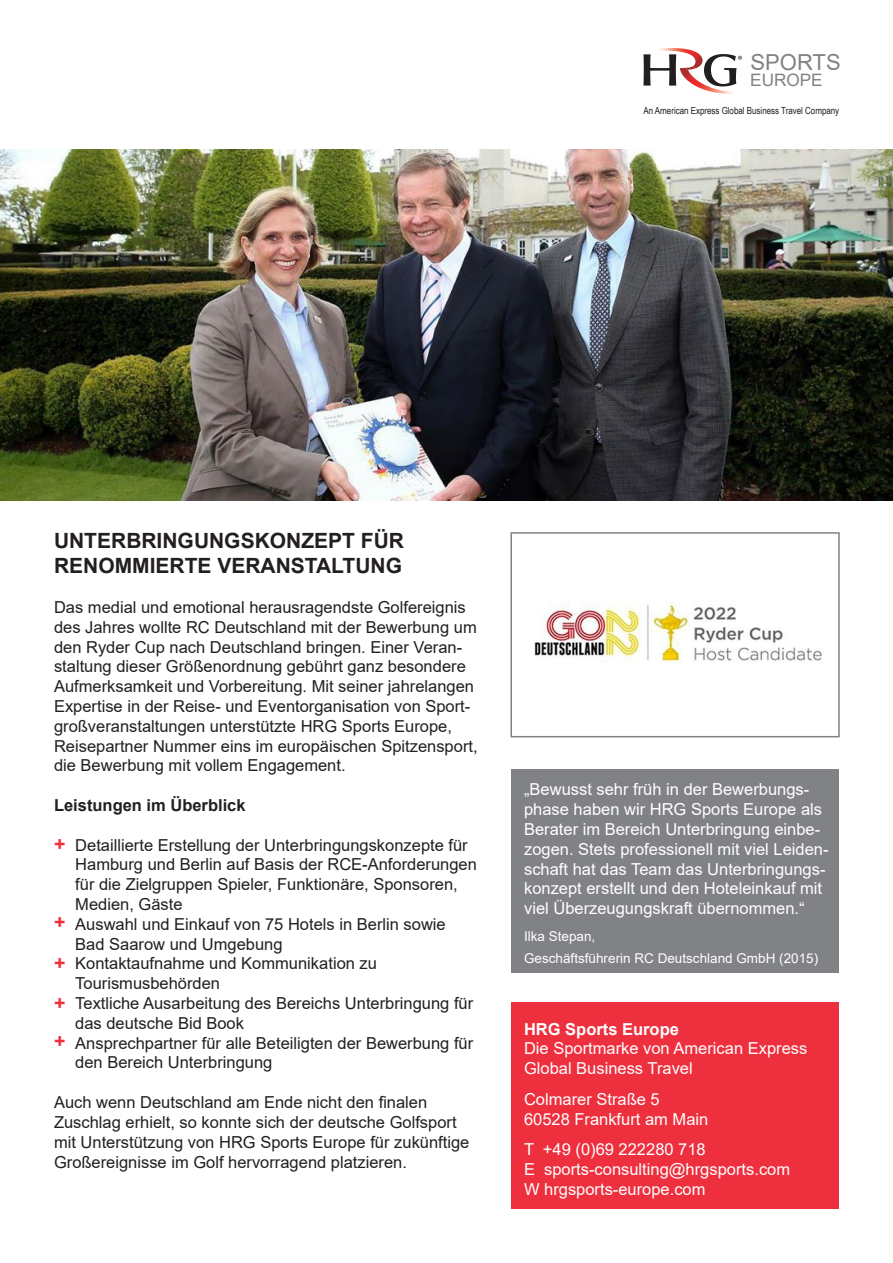
<style>
.page{position:relative;width:893px;height:1263px;background:#fff}
.page>*{position:absolute;margin:0;border:0;box-sizing:border-box;transform-origin:0 0}
.t1{font:22.05px "Arial";color:#808285}
.t2{font:700 21px "Arial";color:#231f20}
.t3{font:700 19.5px "Arial";color:#ee2f3e}
.t4{font:17.1px "Arial";color:#808285}
.t5{font:16.5px/19.8px "Arial";color:#231f20}
.t6{font:16.5px/19.8px "Arial";color:#fff}
.t7{font:700 16.5px "Arial";color:#231f20}
.t8{font:700 16.5px "Arial";color:#fff}
.t9{font:13.5px "Arial";color:#fff}
.t10{font:9.75px "Arial Narrow";letter-spacing:-.005em;color:#231f20}
</style>
<div class="page">
<div style="left:511px;top:769px;width:328px;height:204px;background:#808285"></div>
<img style="left:534px;top:602px;width:288px;height:60px">
<div style="left:510px;top:532px;width:330px;height:205px;border:2px solid #808285"></div>
<div style="left:511px;top:1003px;width:328px;height:206px;background:#ee2f3e"></div>
<img style="left:0;top:149px;width:893px;height:352px">
<svg style="left:643px;top:54px;width:33px;height:32px"></svg>
<img style="left:645px;top:48px;width:58px;height:22px">
<img style="left:680px;top:67px;width:54px;height:27px">
<svg style="left:686px;top:66px;width:10px;height:4px"></svg>
<svg style="left:704px;top:54px;width:38px;height:32px"></svg>
<p class="t1" style="left:751px;top:47px;width:92px">SPORTS</p>
<p class="t4" style="left:750px;top:69px;width:74px">EUROPE</p>
<p class="t10" style="left:643px;top:104px;width:197px">An American Express Global Business Travel Company</p>
<p class="t2" style="left:54px;top:526px;width:351px">UNTERBRINGUNGSKONZEPT FÜR</p>
<p class="t2" style="left:54px;top:551px;width:350px">RENOMMIERTE VERANSTALTUNG</p>
<p class="t5" style="left:54px;top:597px;width:425px">Das medial und emotional herausragendste Golfereignis des Jahres wollte RC Deutschland mit der Bewerbung um den Ryder Cup nach Deutschland bringen. Einer Veran&shy;staltung dieser Größenordnung gebührt ganz besondere Aufmerksamkeit und Vorbereitung. Mit seiner jahrelangen Expertise in der Reise- und Eventorganisation von Sport&shy;großveranstaltungen unterstützte HRG Sports Europe, Reisepartner Nummer eins im europäischen Spitzensport, die Bewerbung mit vollem Engagement.</p>
<p class="t7" style="left:54px;top:794px;width:193px">Leistungen im Überblick</p>
<p class="t5" style="left:75px;top:835px;width:403px">Detaillierte Erstellung der Unterbringungskonzepte für Hamburg und Berlin auf Basis der RCE-Anforderungen für die Zielgruppen Spieler, Funktionäre, Sponsoren, Medien, Gäste</p>
<p class="t5" style="left:75px;top:914px;width:372px">Auswahl und Einkauf von 75 Hotels in Berlin sowie</p>
<p class="t5" style="left:75px;top:934px;width:209px">Bad Saarow und Umgebung</p>
<p class="t5" style="left:75px;top:954px;width:303px">Kontaktaufnahme und Kommunikation zu</p>
<p class="t5" style="left:75px;top:973px;width:146px">Tourismusbehörden</p>
<p class="t5" style="left:75px;top:993px;width:400px">Textliche Ausarbeitung des Bereichs Unterbringung für</p>
<p class="t5" style="left:75px;top:1013px;width:170px">das deutsche Bid Book</p>
<p class="t5" style="left:75px;top:1033px;width:400px">Ansprechpartner für alle Beteiligten der Bewerbung für</p>
<p class="t5" style="left:75px;top:1053px;width:199px">den Bereich Unterbringung</p>
<p class="t5" style="left:54px;top:1092px;width:375px">Auch wenn Deutschland am Ende nicht den finalen</p>
<p class="t5" style="left:54px;top:1112px;width:417px">Zuschlag erhielt, so konnte sich der deutsche Golfsport mit Unterstützung von HRG Sports Europe für zukünftige<br>Großereignisse im Golf hervorragend platzieren.</p>
<p class="t3" style="left:54px;top:831px;width:13px">+</p>
<p class="t3" style="left:54px;top:908px;width:13px">+</p>
<p class="t3" style="left:54px;top:949px;width:13px">+</p>
<p class="t3" style="left:54px;top:989px;width:13px">+</p>
<p class="t3" style="left:54px;top:1027px;width:13px">+</p>
<p class="t6" style="left:524px;top:779px;width:306px">„Bewusst sehr früh in der Bewerbungs&shy;phase haben wir HRG Sports Europe als Berater im Bereich Unterbringung einbe&shy;zogen. Stets professionell mit viel Leiden&shy;schaft hat das Team das Unterbringungs&shy;konzept erstellt und den Hoteleinkauf mit viel Überzeugungskraft übernommen.“</p>
<p class="t9" style="left:524px;top:927px;width:73px">Ilka Stepan,</p>
<p class="t9" style="left:524px;top:949px;width:296px">Geschäftsführerin RC Deutschland GmbH (2015)</p>
<p class="t8" style="left:524px;top:1017px;width:156px">HRG Sports Europe</p>
<p class="t6" style="left:524px;top:1038px;width:285px">Die Sportmarke von American Express<br>Global Business Travel</p>
<p class="t6" style="left:524px;top:1089px;width:137px">Colmarer Straße 5</p>
<p class="t6" style="left:524px;top:1109px;width:186px">60528 Frankfurt am Main</p>
<p class="t6" style="left:524px;top:1139px;width:183px">T +49 (0)69 222280 718</p>
<p class="t6" style="left:524px;top:1159px;width:268px">E sports-consulting@hrgsports.com</p>
<p class="t6" style="left:524px;top:1179px;width:183px">W hrgsports-europe.com</p>
</div>
